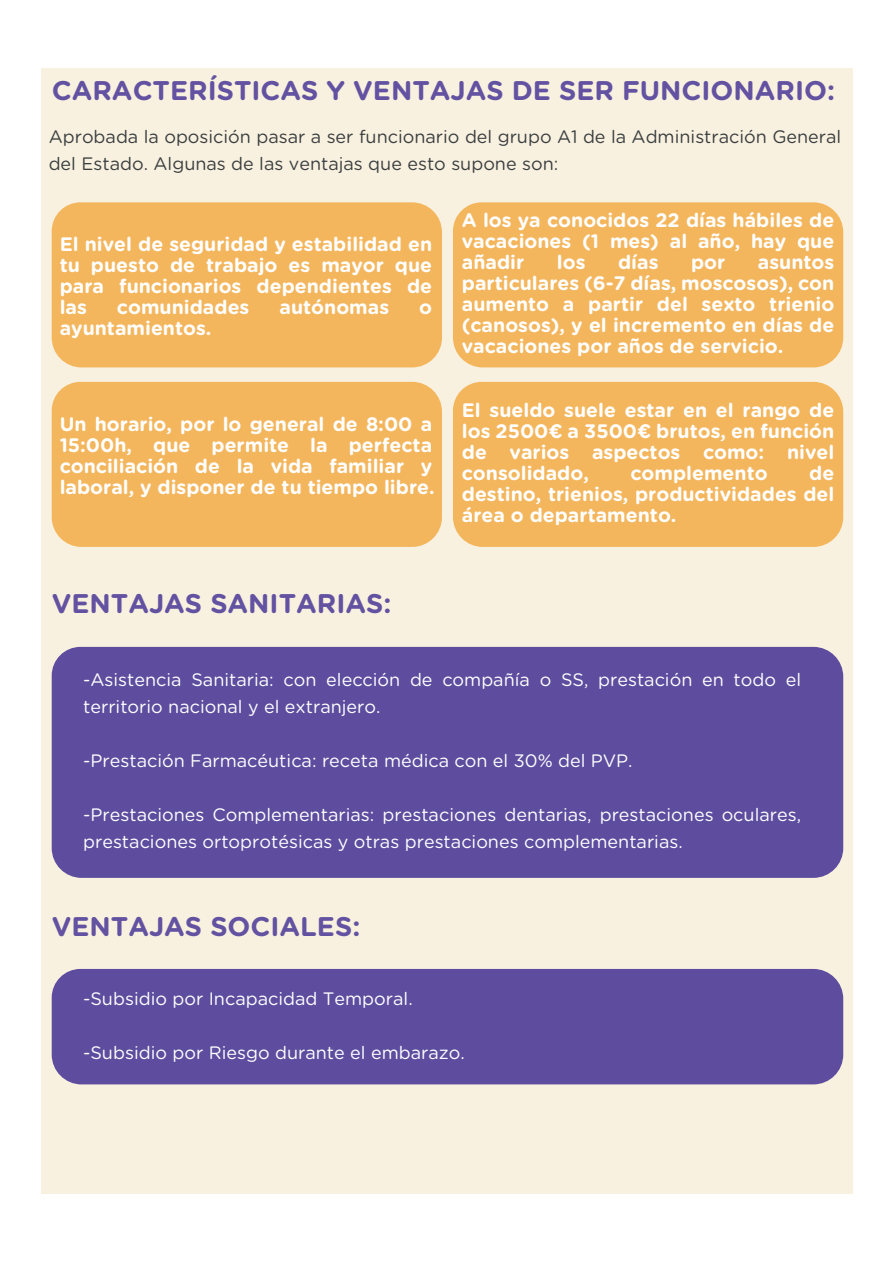
<style>
.page{position:relative;width:893px;height:1263px;background:#fff}
.page>*{position:absolute;margin:0;border:0;box-sizing:border-box;transform-origin:0 0}
.t1{font:700 27px "Gotham Rounded";color:#6252a1}
.t2{font:700 19.5px/21px "Gotham Rounded";color:#fff;text-align:justify}
.t3{font:18px/27px "Gotham Rounded";color:#fff}
.t4{font:18px/27px "Gotham Rounded";color:#3b3f41}
</style>
<div class="page">
<div style="left:41px;top:69px;width:811px;height:1125px;background:#f9f1df"></div>
<div style="left:52px;top:202px;width:390px;height:165px;background:#f4b65d;border-radius:30px"></div>
<div style="left:52px;top:382px;width:390px;height:165px;background:#f4b65d;border-radius:30px"></div>
<div style="left:453px;top:202px;width:390px;height:165px;background:#f4b65d;border-radius:30px"></div>
<div style="left:453px;top:382px;width:390px;height:165px;background:#f4b65d;border-radius:30px"></div>
<div style="left:52px;top:647px;width:791px;height:231px;background:#5e4d9f;border-radius:30px"></div>
<div style="left:52px;top:969px;width:791px;height:115px;background:#5e4d9f;border-radius:30px"></div>
<h1 class="t1" style="left:52px;top:71px;width:785px">CARACTERÍSTICAS Y VENTAJAS DE SER FUNCIONARIO:</h1>
<p class="t4" style="left:49px;top:122px;width:794px">Aprobada la oposición pasar a ser funcionario del grupo A1 de la Administración General del Estado. Algunas de las ventajas que esto supone son:</p>
<p class="t2" style="left:60px;top:233px;width:374px">El nivel de seguridad y estabilidad en tu puesto de trabajo es mayor que para funcionarios dependientes de las</p>
<p class="t2" style="left:117px;top:296px;width:134px">comunidades</p>
<p class="t2" style="left:279px;top:296px;width:111px">autónomas</p>
<p class="t2" style="left:419px;top:296px;width:14px">o</p>
<p class="t2" style="left:60px;top:317px;width:153px">ayuntamientos.</p>
<p class="t2" style="left:60px;top:412px;width:376px;text-align:left">Un horario, por lo general de 8:00 a 15:00h, que permite la perfecta conciliación de la vida familiar y laboral, y disponer de tu tiempo libre.</p>
<h1 class="t1" style="left:52px;top:584px;width:341px">VENTAJAS SANITARIAS:</h1>
<p class="t2" style="left:462px;top:209px;width:374px">A los ya conocidos 22 días hábiles de vacaciones (1 mes) al año, hay que añadir</p>
<p class="t2" style="left:557px;top:251px;width:30px">los</p>
<p class="t2" style="left:618px;top:251px;width:42px">días</p>
<p class="t2" style="left:691px;top:251px;width:36px">por</p>
<p class="t2" style="left:462px;top:251px;width:374px;text-indent:296px">asuntos particulares (6-7 días, moscosos), con aumento a partir del sexto trienio (canosos), y el incremento en días de vacaciones por años de servicio.</p>
<p class="t2" style="left:462px;top:398px;width:374px">El sueldo suele estar en el rango de los 2500€ a 3500€ brutos, en función de varios aspectos como: nivel consolidado,</p>
<p class="t2" style="left:462px;top:461px;width:374px;text-indent:347px">de destino, trienios, productividades del área o departamento.</p>
<p class="t2" style="left:630px;top:461px;width:139px">complemento</p>
<p class="t3" style="left:83px;top:665px;width:719px">-Asistencia Sanitaria: con elección de compañía o SS, prestación en todo el territorio nacional y el extranjero.</p>
<p class="t3" style="left:83px;top:746px;width:551px">-Prestación Farmacéutica: receta médica con el 30% del PVP.</p>
<p class="t3" style="left:83px;top:800px;width:719px">-Prestaciones Complementarias: prestaciones dentarias, prestaciones oculares, prestaciones ortoprotésicas y otras prestaciones complementarias.</p>
<h1 class="t1" style="left:52px;top:906px;width:310px">VENTAJAS SOCIALES:</h1>
<p class="t3" style="left:83px;top:984px;width:331px">-Subsidio por Incapacidad Temporal.</p>
<p class="t3" style="left:83px;top:1038px;width:383px">-Subsidio por Riesgo durante el embarazo.</p>
</div>
